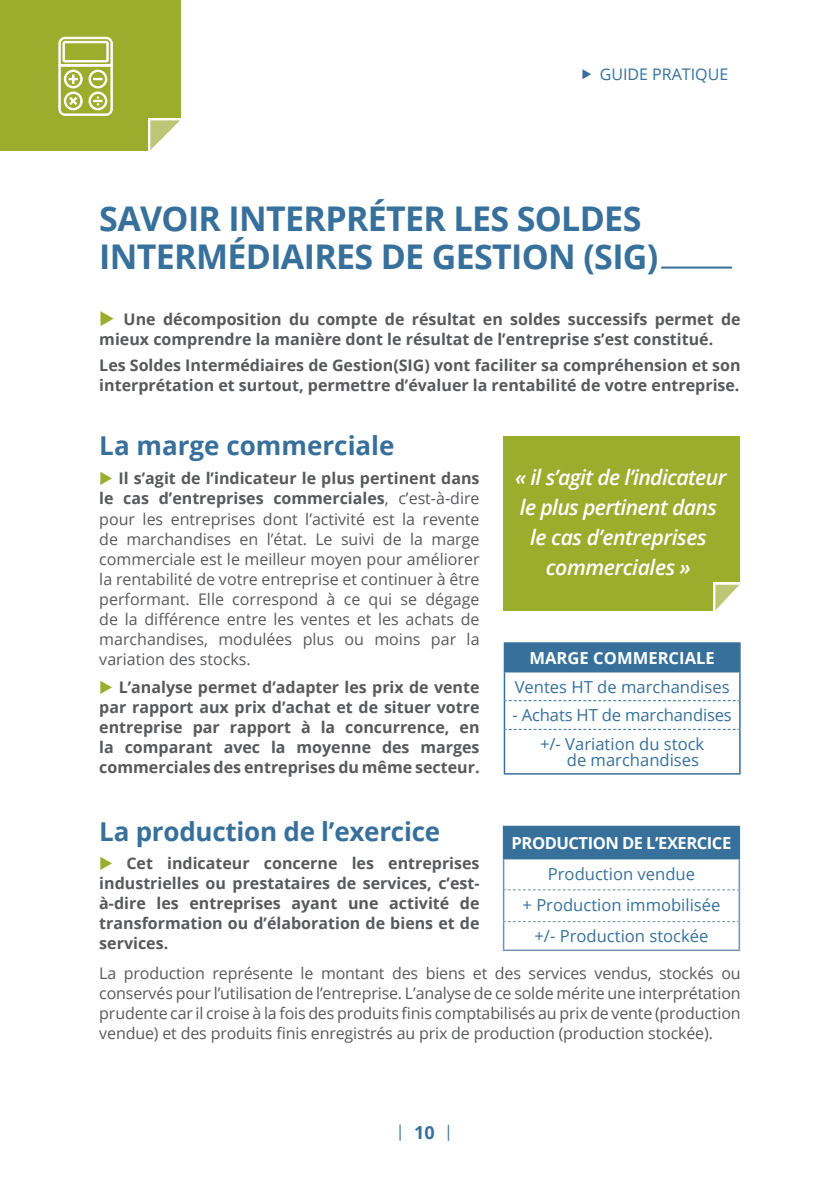
<style>
.page{position:relative;width:840px;height:1191px;background:#fff}
.page>*{position:absolute;margin:0;border:0;box-sizing:border-box;transform-origin:0 0}
.t1{font:700 34px "Open Sans";color:#37709b}
.t2{font:700 26px "Open Sans";letter-spacing:-.01em;color:#37709b}
.t3{font:italic 600 21.2px/30px "Open Sans";letter-spacing:-.03em;color:#fff;text-align:center}
.t4{font:16.6px/31.4px "Open Sans";color:#37709b;text-align:center}
.t5{font:700 16.6px "Open Sans";letter-spacing:-.03em;color:#fff}
.t6{font:700 16.6px "Open Sans";color:#fff}
.t7{font:16px/20px "Open Sans";letter-spacing:-.005em;color:#58595b;text-align:justify}
.t8{font:700 16px/20px "Open Sans";color:#58595b;text-align:justify}
.t9{font:16px "Open Sans";color:#37709b}
.s1{color:#9aad2d}
.s2{font-weight:700}
.s3{font-weight:700;font-size:18px}
</style>
<div class="page">
<div style="left:0;top:0;width:180px;height:150px;background:#9aad2d"></div>
<div style="left:148px;top:118px;width:33px;height:34px;background:#fff"></div>
<svg style="left:150px;top:120px;width:30px;height:30px"></svg>
<svg style="left:58px;top:37px;width:55px;height:79px"></svg>
<div style="left:503px;top:826px;width:236px;height:32px;background:#37709b"></div>
<hr style="left:502px;top:825px;width:237px;height:2px;background:#37709b">
<hr style="left:502px;top:827px;width:2px;height:31px;background:#37709b">
<hr style="left:502px;top:858px;width:237px;height:1px;background:#37709b">
<hr style="left:502px;top:859px;width:2px;height:31px;background:#748fb1">
<hr style="left:738px;top:859px;width:1px;height:31px;background:#748fb1">
<hr style="left:502px;top:890px;width:2px;height:31px;background:#748fb1">
<hr style="left:738px;top:890px;width:1px;height:31px;background:#748fb1">
<hr style="left:502px;top:921px;width:2px;height:28px;background:#748fb1">
<hr style="left:502px;top:949px;width:237px;height:2px;background:#748fb1">
<svg style="left:504px;top:889px;width:234px;height:1px"></svg>
<svg style="left:504px;top:921px;width:235px;height:28px"></svg>
<div style="left:504px;top:643px;width:235px;height:28px;background:#37709b"></div>
<hr style="left:503px;top:642px;width:237px;height:2px;background:#37709b">
<hr style="left:503px;top:644px;width:2px;height:27px;background:#37709b">
<hr style="left:738px;top:644px;width:2px;height:27px;background:#37709b">
<hr style="left:503px;top:671px;width:237px;height:1px;background:#37709b">
<hr style="left:503px;top:672px;width:2px;height:28px;background:#37709b">
<hr style="left:738px;top:672px;width:2px;height:28px;background:#37709b">
<hr style="left:503px;top:700px;width:2px;height:29px;background:#37709b">
<hr style="left:738px;top:700px;width:2px;height:29px;background:#37709b">
<hr style="left:503px;top:729px;width:2px;height:44px;background:#37709b">
<hr style="left:738px;top:729px;width:2px;height:44px;background:#37709b">
<hr style="left:503px;top:773px;width:237px;height:1px;background:#37709b">
<svg style="left:505px;top:700px;width:233px;height:1px"></svg>
<svg style="left:505px;top:729px;width:233px;height:1px"></svg>
<div style="left:503px;top:437px;width:236px;height:174px;background:#9aad2d"></div>
<div style="left:713px;top:582px;width:34px;height:32px;background:#fff"></div>
<svg style="left:715px;top:585px;width:24px;height:25px"></svg>
<hr style="left:660px;top:266px;width:71px;height:2px;background:#37709b">
<p class="t9" style="left:599px;top:64px;width:130px">GUIDE PRATIQUE</p>
<h1 class="t1" style="left:99px;top:194px;width:22px">savoir</h1>
<h1 class="t1" style="left:228px;top:194px;width:21px">interpr</h1>
<h1 class="t1" style="left:367px;top:194px;width:40px">éter</h1>
<h1 class="t1" style="left:453px;top:194px;width:19px">les</h1>
<h1 class="t1" style="left:516px;top:194px;width:22px">soldes</h1>
<h1 class="t1" style="left:99px;top:232px;width:22px">interm</h1>
<h1 class="t1" style="left:227px;top:232px;width:37px">édiaires</h1>
<h1 class="t1" style="left:380px;top:232px;width:95px">de gestion</h1>
<h1 class="t1" style="left:583px;top:232px;width:76px">(si g)</h1>
<p class="t8" style="left:99px;top:308px;width:642px"><span class="s1">◆</span> Une décomposition du compte de résultat en soldes successifs permet de mieux comprendre la manière dont le résultat de l’entreprise s’est constitué.</p>
<p class="t8" style="left:99px;top:354px;width:642px">Les Soldes Intermédiaires de Gestion(SIG) vont faciliter sa compréhension et son interprétation et surtout, permettre d’évaluer la rentabilité de votre entreprise.</p>
<h2 class="t2" style="left:99px;top:427px;width:296px">La marge commerciale</h2>
<p class="t7" style="left:99px;top:468px;width:381px"><span class="s1">◆</span> <span class="s2">Il s’agit de l’indicateur le plus pertinent dans le cas d’entreprises commerciales</span>, c’est-à-dire pour les entreprises dont l’activité est la revente de marchandises en l’état. Le suivi de la marge commerciale est le meilleur moyen pour améliorer la rentabilité de votre entreprise et continuer à être performant. Elle correspond à ce qui se dégage de la différence entre les ventes et les achats de marchandises, modulées plus ou moins par la variation des stocks.</p>
<p class="t8" style="left:99px;top:676px;width:381px"><span class="s1">◆</span> L’analyse permet d’adapter les prix de vente par rapport aux prix d’achat et de situer votre entreprise par rapport à la concurrence, en la comparant avec la moyenne des marges commerciales des entreprises du même secteur.</p>
<h2 class="t2" style="left:99px;top:813px;width:342px">La production de l’exercice</h2>
<p class="t8" style="left:99px;top:853px;width:381px"><span class="s1">◆</span> Cet indicateur concerne les entreprises industrielles ou prestataires de services, c’est&shy;à-dire les entreprises ayant une activité de transformation ou d’élaboration de biens et de services.</p>
<h3 class="t3" style="left:515px;top:462px;width:212px">« il s’agit de l’indicateur le plus pertinent dans le cas d’entreprises commerciales »</h3>
<p class="t6" style="left:529px;top:646px;width:187px">MARGE COMMERCIALE</p>
<p class="t4" style="left:514px;top:670px;width:216px">Ventes HT de marchandises</p>
<p class="t4" style="left:512px;top:700px;width:221px;line-height:28.6px">- Achats HT de marchandises +/- Variation du stock</p>
<p class="t4" style="left:566px;top:743px;width:134px">de marchandises</p>
<p class="t5" style="left:511px;top:831px;width:221px">PRODUCTION DE L’EXERCICE</p>
<p class="t4" style="left:522px;top:857px;width:199px">Production vendue<br>+ Production immobilisée +/- Production stockée</p>
<p class="t7" style="left:99px;top:962px;width:642px">La production représente le montant des biens et des services vendus, stockés ou conservés pour l’utilisation de l’entreprise. L’analyse de ce solde mérite une interprétation prudente car il croise à la fois des produits finis comptabilisés au prix de vente (production vendue) et des produits finis enregistrés au prix de production (production stockée).</p>
<p class="t9" style="left:395px;top:1120px;width:58px">| <span class="s3">10</span> |</p>
</div>
